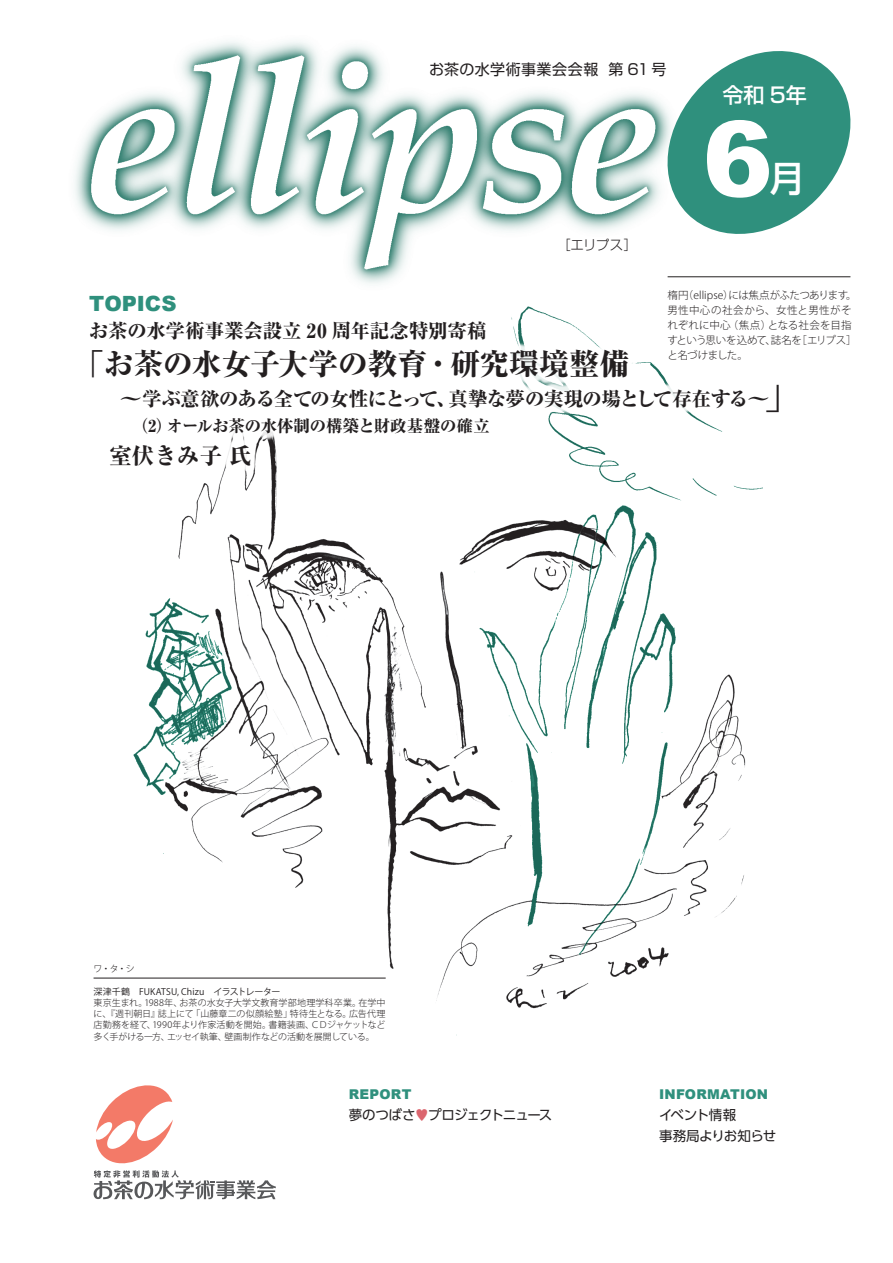
<style>
.page{position:relative;width:893px;height:1263px;background:#fff}
.page>*{position:absolute;margin:0;border:0;box-sizing:border-box;transform-origin:0 0}
.t1{font:900 105px "Arial";color:#fff}
.t2{font:500 36px "Shin Go Pro";color:#fff}
.t3{font:800 30px "Ryumin Pro";letter-spacing:-.015em;color:#231f20}
.t4{font:800 22.5px "Ryumin Pro";color:#231f20}
.t5{font:900 21px "Arial";letter-spacing:-.005em;color:#2f907d}
.t6{font:500 21px "Shin Go Pro";color:#fff}
.t7{font:800 19.5px "Ryumin Pro";letter-spacing:-.02em;color:#231f20;scale:1.2 1}
.t8{font:800 19.5px "Ryumin Pro";letter-spacing:-.02em;color:#231f20}
.t9{font:800 16.5px "Ryumin Pro";letter-spacing:-.015em;color:#231f20}
.t10{font:15px "Shin Go Pro";letter-spacing:.03em;color:#231f20}
.t11{font:13.5px "UD Shin Go Pro";letter-spacing:-.045em;color:#231f20}
.t12{font:900 13.5px "Arial";letter-spacing:.015em;color:#2f907d}
.t13{font:300 13.5px "Shin Go Pro";color:#231f20}
.t14{font:300 10.5px/15px "Koz Go Pro";color:#231f20}
.t15{font:300 9px/11.2px "Koz Go Pro";letter-spacing:-.035em;color:#231f20;text-align:justify}
.t16{font:9px "Koz Go Pro";color:#231f20}
.s1{font-size:30px}
.s2{color:#db656e}
</style>
<div class="page">
<img style="left:130px;top:474px;width:633px;height:562px">
<img style="left:75px;top:41px;width:624px;height:243px">
<svg style="left:656px;top:41px;width:195px;height:204px"></svg>
<hr style="left:668px;top:276px;width:182px;height:1px;background:#231f20">
<hr style="left:94px;top:978px;width:292px;height:1px;background:#231f20">
<svg style="left:94px;top:1085px;width:182px;height:114px"></svg>
<p class="t10" style="left:429px;top:57px;width:239px">お茶の水学術事業会会報 第 61号</p>
<p class="t13" style="left:557px;top:233px;width:82px">［エリプス］</p>
<p class="t6" style="left:722px;top:78px;width:86px">令和 5年</p>
<p class="t1" style="left:703px;top:83px;width:72px">6</p>
<p class="t2" style="left:769px;top:149px;width:37px">月</p>
<p class="t14" style="left:668px;top:288px;width:191px">楕円（ellipse）には焦点がふたつあります。男性中心の社会から、女性と男性がそれぞれに中心（焦点）となる社会を目指すという思いを込めて、誌名を［エリプス］と名づけました。</p>
<p class="t5" style="left:89px;top:288px;width:89px">TOPICS</p>
<p class="t8" style="left:89px;top:316px;width:399px">お茶の水学術事業会設立 20 周年記念特別寄稿</p>
<p class="t3" style="left:74px;top:340px;width:556px">「お茶の水女子大学の教育・研究環境整備</p>
<p class="t7" style="left:119px;top:383px;width:569px">～学ぶ意欲のある全ての女性にとって、真摯な夢の実現の場として存在する～<span class="s1">」</span></p>
<p class="t9" style="left:89px;top:412px;width:402px"><span class="s1">　</span> （2）オールお茶の水体制の構築と財政基盤の確立</p>
<p class="t4" style="left:109px;top:438px;width:144px">室伏きみ子 氏</p>
<p class="t15" style="left:94px;top:963px;width:43px">ワ・タ・シ</p>
<p class="t16" style="left:94px;top:985px;width:188px">深津千鶴　FUKATSU, Chizu　イラストレーター</p>
<p class="t15" style="left:94px;top:997px;width:293px">東京生まれ。1988年、お茶の水女子大学文教育学部地理学科卒業。在学中に、『週刊朝日』誌上にて「山藤章二の似顔絵塾」特待生となる。広告代理店勤務を経て、1990年より作家活動を開始。書籍装画、ＣＤジャケットなど多く手がける一方、エッセイ執筆、壁画制作などの活動を展開している。</p>
<p class="t12" style="left:349px;top:1084px;width:64px">REPORT</p>
<p class="t11" style="left:349px;top:1104px;width:205px">夢のつばさ<span class="s2">♥</span>プロジェクトニュース</p>
<p class="t12" style="left:659px;top:1084px;width:110px">INFORMATION</p>
<p class="t11" style="left:659px;top:1104px;width:79px">イベント情報</p>
<p class="t11" style="left:659px;top:1125px;width:119px">事務局よりお知らせ</p>
</div>
